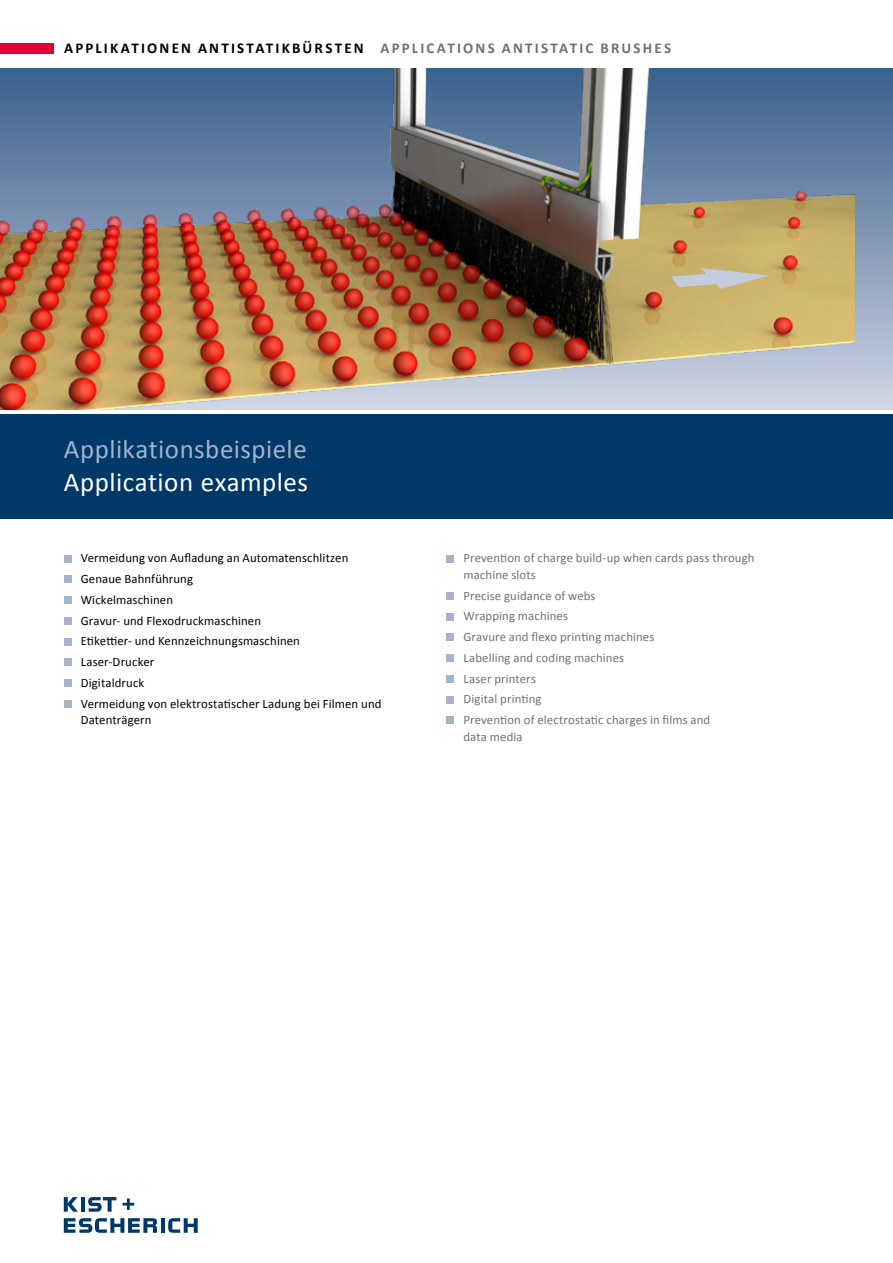
<style>
.page{position:relative;width:893px;height:1263px;background:#fff}
.page>*{position:absolute;margin:0;border:0;box-sizing:border-box;transform-origin:0 0}
.t1{font:27px "Calibri";letter-spacing:.015em;color:#a5b3cb}
.t2{font:27px "Calibri";letter-spacing:.02em;color:#fff}
.t3{font:700 15px "Calibri";letter-spacing:.145em;color:#000}
.Fließtext_Anstriche{font:12.75px/16.5px "Calibri";letter-spacing:.01em;color:#707172}
.Fließtext_Anstriche-2{font:12.75px/16.5px "Calibri";letter-spacing:.01em;color:#000}
.s1{color:#707172}
</style>
<div class="page">
<svg style="left:123px;top:1198px;width:11px;height:12px"></svg>
<svg style="left:64px;top:1218px;width:93px;height:15px"></svg>
<hr style="left:161px;top:1218px;width:4px;height:15px;background:#003867">
<svg style="left:168px;top:1218px;width:30px;height:15px"></svg>
<svg style="left:64px;top:1197px;width:14px;height:15px"></svg>
<hr style="left:81px;top:1197px;width:4px;height:15px;background:#003867">
<svg style="left:88px;top:1197px;width:28px;height:15px"></svg>
<div style="left:0;top:414px;width:893px;height:104px;background:#003867"></div>
<div style="left:0;top:43px;width:53px;height:10px;background:#e20036"></div>
<div style="left:446px;top:555px;width:8px;height:7px;background:#a5b3cb"></div>
<div style="left:446px;top:592px;width:8px;height:8px;background:#a5b3cb"></div>
<div style="left:446px;top:613px;width:8px;height:7px;background:#a5b3cb"></div>
<div style="left:446px;top:633px;width:8px;height:8px;background:#a5b3cb"></div>
<div style="left:446px;top:654px;width:8px;height:8px;background:#a5b3cb"></div>
<div style="left:446px;top:675px;width:8px;height:8px;background:#a5b3cb"></div>
<div style="left:446px;top:696px;width:8px;height:7px;background:#a5b3cb"></div>
<div style="left:446px;top:716px;width:8px;height:8px;background:#a5b3cb"></div>
<div style="left:0;top:69px;width:893px;height:340px;background:linear-gradient(to bottom,#385f8c,#cfd4e3)"></div>
<img style="left:0;top:69px;width:855px;height:340px">
<svg style="left:671px;top:268px;width:99px;height:21px;background:#c6bea3"></svg>
<div style="left:64px;top:555px;width:7px;height:7px;background:#a5b3cb"></div>
<div style="left:64px;top:575px;width:7px;height:8px;background:#a5b3cb"></div>
<div style="left:64px;top:596px;width:7px;height:8px;background:#a5b3cb"></div>
<div style="left:64px;top:617px;width:7px;height:8px;background:#a5b3cb"></div>
<div style="left:64px;top:638px;width:7px;height:7px;background:#a5b3cb"></div>
<div style="left:64px;top:658px;width:7px;height:8px;background:#a5b3cb"></div>
<div style="left:64px;top:679px;width:7px;height:8px;background:#a5b3cb"></div>
<div style="left:64px;top:700px;width:7px;height:8px;background:#a5b3cb"></div>
<p class="t3" style="left:64px;top:38px;width:608px">APPLIKATIONEN ANTISTATIKBÜRSTEN <span class="s1">APPLICATIONS ANTISTATIC BRUSHES</span></p>
<p class="t1" style="left:64px;top:432px;width:245px">Applikationsbeispiele</p>
<p class="t2" style="left:64px;top:465px;width:246px">Application examples</p>
<p class="Fließtext_Anstriche-2" style="left:81px;top:550px;width:269px">Vermeidung von Aufladung an Automatenschlitzen</p>
<p class="Fließtext_Anstriche-2" style="left:81px;top:571px;width:114px">Genaue Bahnführung</p>
<p class="Fließtext_Anstriche-2" style="left:81px;top:591px;width:94px">Wickelmaschinen</p>
<p class="Fließtext_Anstriche-2" style="left:81px;top:612px;width:182px">Gravur- und Flexodruckmaschinen</p>
<p class="Fließtext_Anstriche-2" style="left:81px;top:633px;width:221px">Etikettier- und Kennzeichnungsmaschinen</p>
<p class="Fließtext_Anstriche-2" style="left:81px;top:654px;width:75px">Laser-Drucker</p>
<p class="Fließtext_Anstriche-2" style="left:81px;top:674px;width:65px">Digitaldruck</p>
<p class="Fließtext_Anstriche-2" style="left:81px;top:695px;width:302px">Vermeidung von elektrostatischer Ladung bei Filmen und<br>Datenträgern</p>
<p class="Fließtext_Anstriche" style="left:463px;top:550px;width:293px">Prevention of charge build-up when cards pass through machine slots</p>
<p class="Fließtext_Anstriche" style="left:463px;top:587px;width:134px">Precise guidance of webs</p>
<p class="Fließtext_Anstriche" style="left:463px;top:608px;width:106px">Wrapping machines</p>
<p class="Fließtext_Anstriche" style="left:463px;top:629px;width:192px">Gravure and flexo printing machines</p>
<p class="Fließtext_Anstriche" style="left:463px;top:649px;width:162px">Labelling and coding machines</p>
<p class="Fließtext_Anstriche" style="left:463px;top:670px;width:74px">Laser printers</p>
<p class="Fließtext_Anstriche" style="left:463px;top:691px;width:80px">Digital printing</p>
<p class="Fließtext_Anstriche" style="left:463px;top:712px;width:248px">Prevention of electrostatic charges in films and data media</p>
</div>
